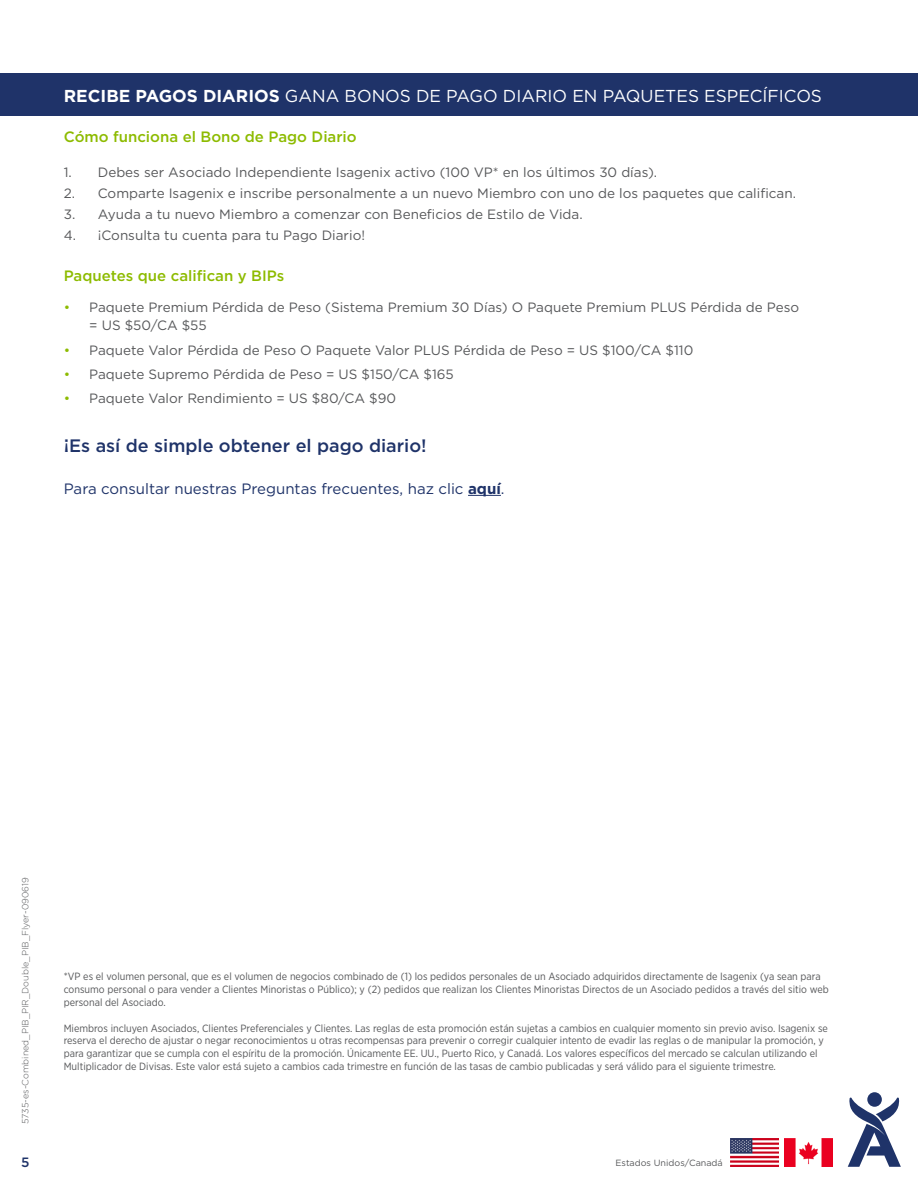
<style>
.page{position:relative;width:918px;height:1188px;background:#fff}
.page>*{position:absolute;margin:0;border:0;box-sizing:border-box;transform-origin:0 0}
.Body_Bullet__Numbers{font:500 18px "Gotham";color:#1f3369}
.Subhead_LG{font:17.25px "Gotham";color:#fff}
.Body{font:500 15px "Gotham";color:#8dbb00}
.Body_Bullet__Numbers-2{font:15px "Gotham";color:#1f3369}
.Body_Bullet__Numbers-3{font:13.5px/18px "Gotham";color:#57585a}
.t1{font:500 13.5px "Gotham";color:#1f3369}
.Body-2{font:10.5px/12.9px "Gotham Narrow";color:#57585a}
.Job_Number{font:300 9px "Gotham";color:#57585a}
.t2{font:9px "Gotham";color:#57585a}
.s1{font-weight:700}
.s2{color:#8dbb00}
</style>
<div class="page">
<svg style="left:848px;top:1092px;width:53px;height:75px"></svg>
<img style="left:730px;top:1138px;width:48px;height:28px">
<img style="left:785px;top:1138px;width:48px;height:28px">
<div style="left:0;top:73px;width:918px;height:43px;background:#1f3369"></div>
<hr style="left:468px;top:495px;width:33px;height:1px;background:#1f3369">
<p class="Subhead_LG" style="left:64px;top:84px;width:760px"><span class="s1">RECIBE PAGOS DIARIOS</span> GANA BONOS DE PAGO DIARIO EN PAQUETES ESPECÍFICOS</p>
<p class="Body" style="left:64px;top:127px;width:295px">Cómo funciona el Bono de Pago Diario</p>
<p class="Body_Bullet__Numbers-3" style="left:64px;top:163px;width:595px">1. Debes ser Asociado Independiente Isagenix activo (100 VP* en los últimos 30 días).</p>
<p class="Body_Bullet__Numbers-3" style="left:64px;top:184px;width:734px">2. Comparte Isagenix e inscribe personalmente a un nuevo Miembro con uno de los paquetes que califican.</p>
<p class="Body_Bullet__Numbers-3" style="left:64px;top:205px;width:520px">3. Ayuda a tu nuevo Miembro a comenzar con Beneficios de Estilo de Vida.</p>
<p class="Body_Bullet__Numbers-3" style="left:64px;top:226px;width:303px">4. ¡Consulta tu cuenta para tu Pago Diario!</p>
<p class="Body" style="left:64px;top:266px;width:222px">Paquetes que califican y BIPs</p>
<p class="Body_Bullet__Numbers-3" style="left:89px;top:298px;width:712px;text-indent:-26px"><span class="s2">•</span> Paquete Premium Pérdida de Peso (Sistema Premium 30 Días) O Paquete Premium PLUS Pérdida de Peso = US $50/CA $55</p>
<p class="Body_Bullet__Numbers-3" style="left:64px;top:341px;width:631px"><span class="s2">•</span> Paquete Valor Pérdida de Peso O Paquete Valor PLUS Pérdida de Peso = US $100/CA $110</p>
<p class="Body_Bullet__Numbers-3" style="left:64px;top:365px;width:392px"><span class="s2">•</span> Paquete Supremo Pérdida de Peso = US $150/CA $165</p>
<p class="Body_Bullet__Numbers-3" style="left:64px;top:389px;width:334px"><span class="s2">•</span> Paquete Valor Rendimiento = US $80/CA $90</p>
<p class="Body_Bullet__Numbers" style="left:64px;top:434px;width:364px">¡Es así de simple obtener el pago diario!</p>
<p class="Body_Bullet__Numbers-2" style="left:64px;top:479px;width:442px">Para consultar nuestras Preguntas frecuentes, haz clic <span class="s1">aquí</span>.</p>
<p class="Job_Number" style="left:20px;top:1124px;width:248px;rotate:-90deg">5735-es-Combined_PIB_PIR_Double_PIB_Flyer-090619</p>
<p class="Body-2" style="left:64px;top:970px;width:767px">*VP es el volumen personal, que es el volumen de negocios combinado de (1) los pedidos personales de un Asociado adquiridos directamente de Isagenix (ya sean para consumo personal o para vender a Clientes Minoristas o Público); y (2) pedidos que realizan los Clientes Minoristas Directos de un Asociado pedidos a través del sitio web personal del Asociado.</p>
<p class="Body-2" style="left:64px;top:1021px;width:766px">Miembros incluyen Asociados, Clientes Preferenciales y Clientes. Las reglas de esta promoción están sujetas a cambios en cualquier momento sin previo aviso. Isagenix se reserva el derecho de ajustar o negar reconocimientos u otras recompensas para prevenir o corregir cualquier intento de evadir las reglas o de manipular la promoción, y para garantizar que se cumpla con el espíritu de la promoción. Únicamente EE. UU., Puerto Rico, y Canadá. Los valores específicos del mercado se calculan utilizando el Multiplicador de Divisas. Este valor está sujeto a cambios cada trimestre en función de las tasas de cambio publicadas y será válido para el siguiente trimestre.</p>
<p class="t1" style="left:21px;top:1153px;width:10px">5</p>
<p class="t2" style="left:616px;top:1157px;width:109px">Estados Unidos/Canadá</p>
</div>
